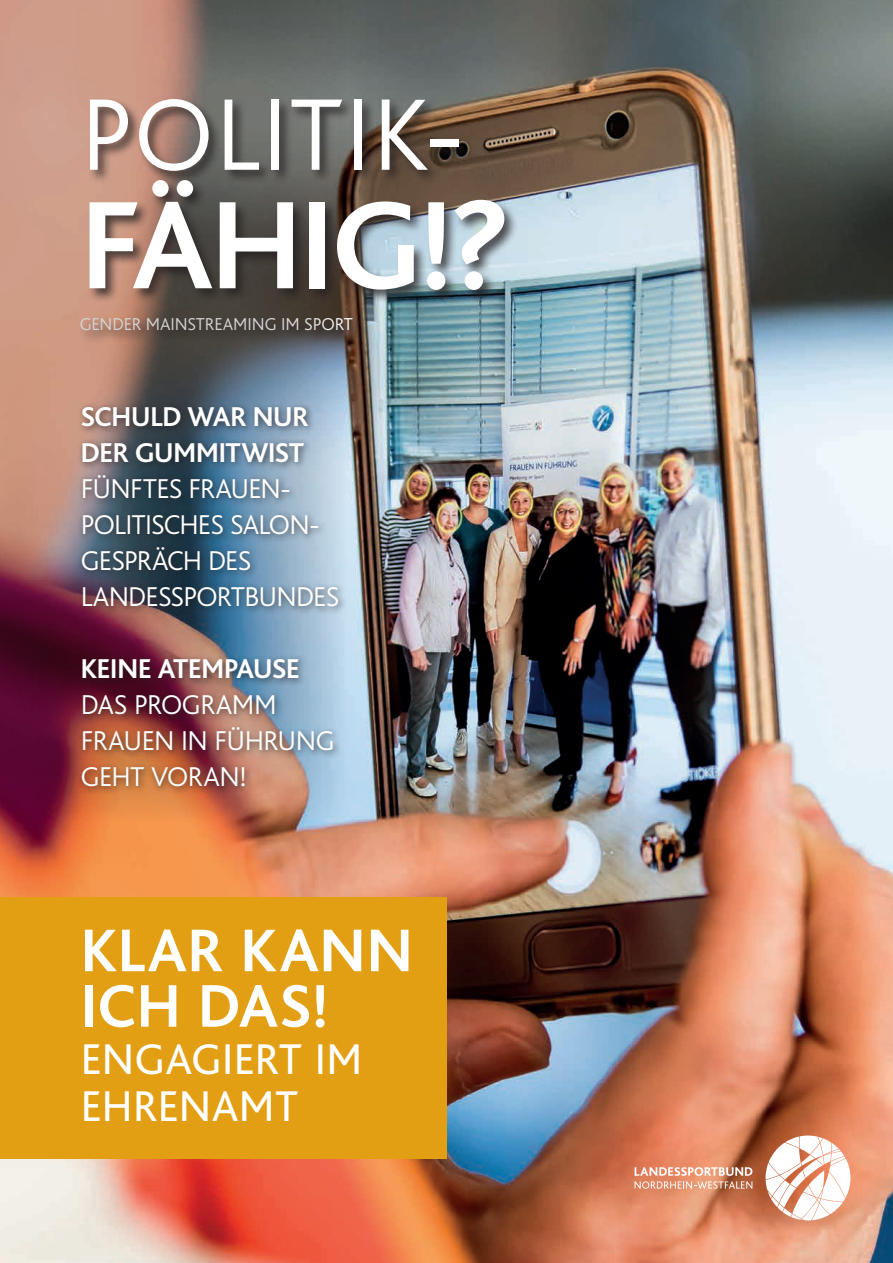
<style>
.page{position:relative;width:893px;height:1263px;background:#fff}
.page>*{position:absolute;margin:0;border:0;box-sizing:border-box;transform-origin:0 0}
.t1{font:700 130.5px "Bliss";letter-spacing:-.015em;color:#fff}
.t2{font:300 106.5px "Bliss";letter-spacing:.02em;color:#fff}
.t3{font:700 63px/55.5px "Bliss";letter-spacing:.015em;color:#fff}
.t4{font:45px/46.5px "Bliss";letter-spacing:.01em;color:#fff}
.t5{font:300 28.5px/36px "Bliss";letter-spacing:-.025em;color:#fff}
.t6{font:700 28.5px/36px "Bliss";letter-spacing:-.01em;color:#fff}
.t7{font:300 18px "Bliss";letter-spacing:-.005em;color:#fff}
</style>
<div class="page">
<img style="left:0;top:0;width:893px;height:1263px">
<div style="left:79px;top:316px;width:287px;height:29px;background:#231f20;opacity:.75"></div>
<svg style="left:0;top:0;width:347px;height:822px;background:#9a716b"></svg>
<div style="left:87px;top:97px;width:432px;height:207px;background:#231f20;opacity:.75"></div>
<div style="left:77px;top:402px;width:269px;height:393px;background:#231f20;opacity:.75"></div>
<div style="left:0;top:897px;width:446px;height:261px;background:#e39f13"></div>
<svg style="left:765px;top:1135px;width:85px;height:85px"></svg>
<svg style="left:634px;top:1167px;width:118px;height:22px;background:#e0a48a"></svg>
<h2 class="t2" style="left:81px;top:79px;width:384px">POLITIK-</h2>
<h1 class="t1" style="left:81px;top:178px;width:431px">FÄHIG!?</h1>
<p class="t7" style="left:80px;top:315px;width:275px">GENDER MAINSTREAMING IM SPORT</p>
<p class="t6" style="left:81px;top:399px;width:229px">SCHULD WAR NUR<br>DER GUMMITWIST</p>
<p class="t5" style="left:81px;top:471px;width:260px">FÜNFTES FRAUEN-<br>POLITISCHES SALON-<br>GESPRÄCH DES<br>LANDESSPORTBUNDES</p>
<p class="t6" style="left:81px;top:651px;width:220px">KEINE ATEMPAUSE</p>
<p class="t5" style="left:81px;top:687px;width:255px">DAS PROGRAMM<br>FRAUEN IN FÜHRUNG<br>GEHT VORAN!</p>
<h3 class="t3" style="left:81px;top:924px;width:333px">KLAR KANN<br>ICH DAS!</h3>
<h3 class="t4" style="left:81px;top:1037px;width:283px">ENGAGIERT IM<br>EHRENAMT</h3>
</div>
